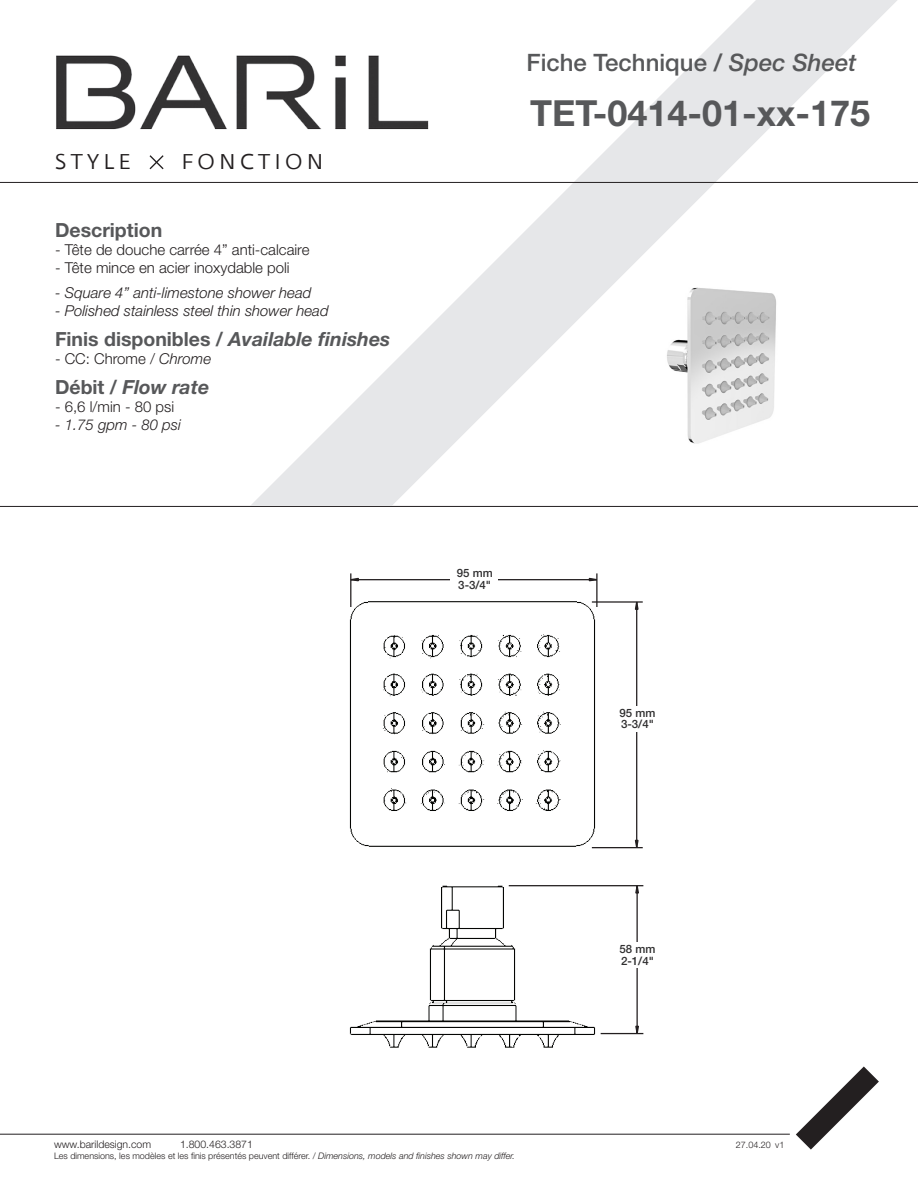
<style>
.page{position:relative;width:918px;height:1188px;background:#fff}
.page>*{position:absolute;margin:0;border:0;box-sizing:border-box;transform-origin:0 0}
.t1{font:700 36px "Helvetica Neue LT Std";color:#57585a}
.t2{font:500 24px "Helvetica Neue LT Std";color:#57585a}
.t3{font:21.3px "Fedra Sans Greek Book TF";letter-spacing:.2em;color:#231f20}
.t4{font:700 19.5px "Helvetica Neue LT Std";color:#57585a}
.t5{font:italic 700 19.5px "Helvetica Neue LT Std";color:#57585a}
.t6{font:300 15px "Helvetica Neue LT Std";color:#231f20}
.t7{font:italic 300 15px "Helvetica Neue LT Std";color:#231f20}
.t8{font:500 11.55px/11.9px "Helvetica Neue LT Std";color:#302f30}
.t9{font:300 10.5px "Helvetica Neue LT Std";color:#231f20}
.t10{font:300 9px "Helvetica Neue LT Std";color:#231f20}
.s1{font-style:italic}
.s2{font-style:normal}
</style>
<div class="page">
<img style="left:54px;top:55px;width:196px;height:127px">
<svg style="left:148px;top:154px;width:17px;height:17px"></svg>
<hr style="left:0;top:506px;width:918px;height:1px;background:#231f20">
<hr style="left:0;top:1134px;width:790px;height:1px;background:#231f20">
<svg style="left:796px;top:1066px;width:83px;height:84px"></svg>
<svg style="left:250px;top:0;width:648px;height:506px"></svg>
<svg style="left:351px;top:577px;width:9px;height:4px"></svg>
<svg style="left:588px;top:577px;width:8px;height:4px"></svg>
<svg style="left:634px;top:603px;width:5px;height:8px"></svg>
<svg style="left:634px;top:839px;width:5px;height:10px"></svg>
<svg style="left:634px;top:1025px;width:6px;height:10px"></svg>
<svg style="left:634px;top:886px;width:6px;height:8px"></svg>
<hr style="left:601px;top:1033px;width:42px;height:1px;background:#231f20">
<hr style="left:509px;top:885px;width:134px;height:1px;background:#231f20">
<hr style="left:636px;top:893px;width:2px;height:137px;background:#231f20">
<hr style="left:350px;top:573px;width:1px;height:34px;background:#231f20">
<hr style="left:592px;top:847px;width:51px;height:1px;background:#231f20">
<hr style="left:596px;top:573px;width:2px;height:34px;background:#231f20">
<hr style="left:592px;top:601px;width:51px;height:2px;background:#231f20">
<hr style="left:351px;top:579px;width:246px;height:1px;background:#231f20">
<hr style="left:636px;top:602px;width:1px;height:246px;background:#231f20">
<img style="left:349px;top:581px;width:268px;height:268px">
<img style="left:349px;top:885px;width:268px;height:163px">
<div style="left:613px;top:706px;width:48px;height:26px;background:#fff"></div>
<div style="left:451px;top:566px;width:47px;height:26px;background:#fff"></div>
<div style="left:614px;top:942px;width:47px;height:26px;background:#fff"></div>
<hr style="left:0;top:182px;width:918px;height:1px;background:#231f20">
<img style="left:630px;top:269px;width:224px;height:227px">
<p class="t2" style="left:526px;top:48px;width:331px">Fiche Technique / <span class="s1">Spec Sheet</span></p>
<h3 class="t3" style="left:55px;top:151px;width:77px">STYLE</h3>
<h3 class="t3" style="left:181px;top:151px;width:144px">FONCTION</h3>
<p class="t4" style="left:55px;top:218px;width:109px">Description</p>
<p class="t6" style="left:55px;top:240px;width:256px">- Tête de douche carrée 4” anti-calcaire</p>
<p class="t6" style="left:55px;top:258px;width:236px">- Tête mince en acier inoxydable poli</p>
<p class="t7" style="left:55px;top:284px;width:258px">- Square 4” anti-limestone shower head</p>
<p class="t7" style="left:55px;top:302px;width:275px">- Polished stainless steel thin shower head</p>
<p class="t4" style="left:55px;top:327px;width:337px">Finis disponibles / <span class="s1">Available finishes</span></p>
<p class="t6" style="left:55px;top:350px;width:158px">- CC: Chrome / <span class="s1">Chrome</span></p>
<p class="t5" style="left:55px;top:375px;width:156px"><span class="s2">Débit /</span> Flow rate</p>
<p class="t6" style="left:55px;top:398px;width:121px">- 6,6 l/min - 80 psi</p>
<p class="t7" style="left:55px;top:416px;width:127px">- 1.75 gpm - 80 psi</p>
<p class="t1" style="left:530px;top:91px;width:342px">TET-0414-01-xx-175</p>
<p class="t8" style="left:457px;top:567px;width:37px">95 mm<br>3-3/4"</p>
<p class="t8" style="left:619px;top:706px;width:37px">95 mm<br>3-3/4"</p>
<p class="t8" style="left:619px;top:943px;width:37px">58 mm<br>2-1/4"</p>
<p class="t9" style="left:54px;top:1138px;width:99px">www.barildesign.com</p>
<p class="t9" style="left:180px;top:1138px;width:74px">1.800.463.3871</p>
<p class="t10" style="left:736px;top:1139px;width:37px">27.04.20</p>
<p class="t10" style="left:54px;top:1150px;width:463px">Les dimensions, les modèles et les finis présentés peuvent différer. / <span class="s1">Dimensions, models and finishes shown may differ.</span></p>
<p class="t10" style="left:775px;top:1140px;width:11px">v1</p>
</div>
